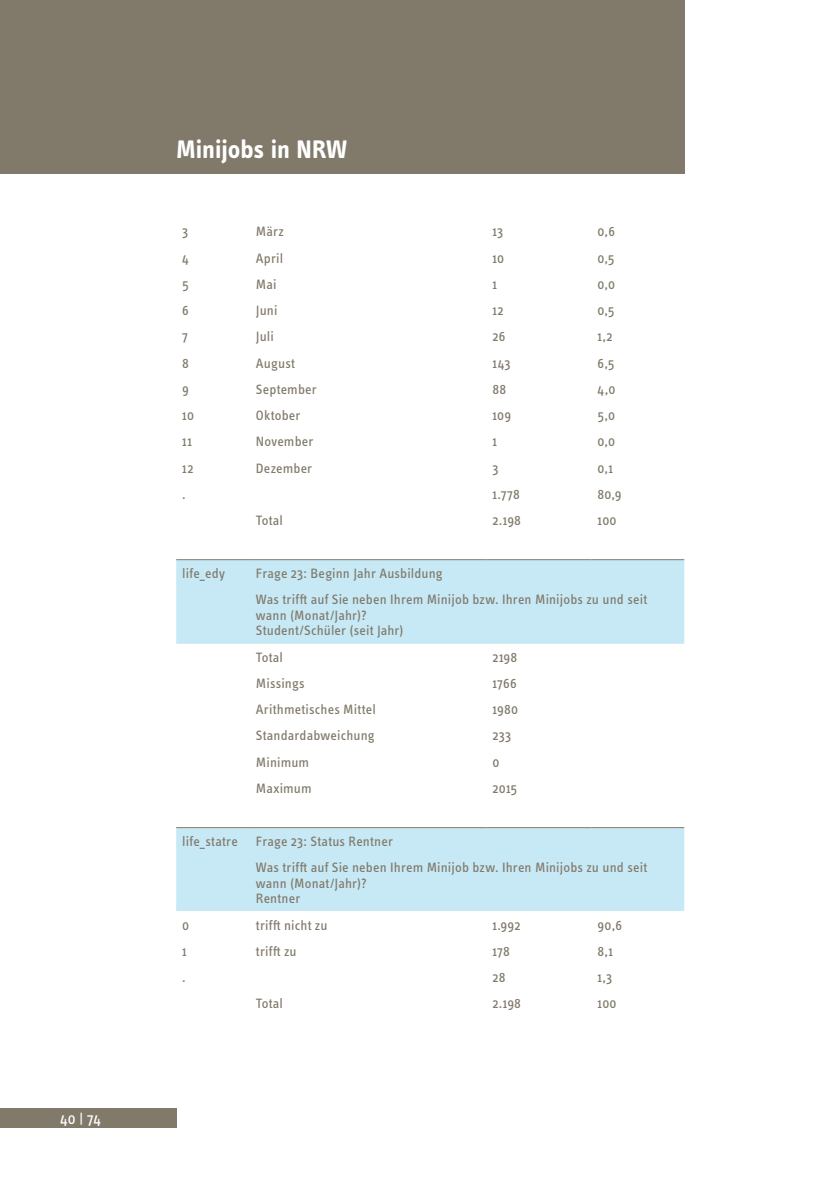
<style>
.page{position:relative;width:814px;height:1181px;background:#fff}
.page>*{position:absolute;margin:0;border:0;box-sizing:border-box;transform-origin:0 0}
.t1{font:700 26.25px "Info OT Text";color:#fff}
.t2{font:15.75px "Info OT Text";color:#fff}
.t3{font:14px/26.2px "Info OT Text";letter-spacing:.01em;color:#817a6b}
</style>
<div class="page">
<div style="left:0;top:0;width:685px;height:174px;background:#817a6b"></div>
<div style="left:0;top:1107px;width:176px;height:20px;background:#817a6b"></div>
<svg style="left:176px;top:560px;width:508px;height:351px"></svg>
<hr style="left:176px;top:559px;width:74px;height:1px;background:#817a6b">
<hr style="left:250px;top:559px;width:236px;height:1px;background:#817a6b">
<hr style="left:486px;top:559px;width:105px;height:1px;background:#817a6b">
<hr style="left:591px;top:559px;width:93px;height:1px;background:#817a6b">
<hr style="left:176px;top:827px;width:74px;height:1px;background:#817a6b">
<hr style="left:250px;top:827px;width:236px;height:1px;background:#817a6b">
<hr style="left:486px;top:827px;width:105px;height:1px;background:#817a6b">
<hr style="left:591px;top:827px;width:93px;height:1px;background:#817a6b">
<p class="t2" style="left:60px;top:1109px;width:43px">40 | 74</p>
<h1 class="t1" style="left:176px;top:133px;width:172px">Minijobs in NRW</h1>
<p class="t3" style="left:182px;top:218px;width:8px">3</p>
<p class="t3" style="left:256px;top:218px;width:29px">März</p>
<p class="t3" style="left:492px;top:218px;width:12px">13</p>
<p class="t3" style="left:597px;top:218px;width:19px">0,6</p>
<p class="t3" style="left:182px;top:244px;width:8px">4</p>
<p class="t3" style="left:256px;top:244px;width:29px">April</p>
<p class="t3" style="left:492px;top:244px;width:13px">10</p>
<p class="t3" style="left:597px;top:244px;width:19px">0,5</p>
<p class="t3" style="left:182px;top:271px;width:8px">5</p>
<p class="t3" style="left:256px;top:271px;width:22px">Mai</p>
<p class="t3" style="left:492px;top:271px;width:6px">1</p>
<p class="t3" style="left:597px;top:271px;width:19px">0,0</p>
<p class="t3" style="left:182px;top:297px;width:8px">6</p>
<p class="t3" style="left:256px;top:297px;width:23px">Juni</p>
<p class="t3" style="left:492px;top:297px;width:13px">12</p>
<p class="t3" style="left:597px;top:297px;width:19px">0,5</p>
<p class="t3" style="left:182px;top:323px;width:7px">7</p>
<p class="t3" style="left:256px;top:323px;width:19px">Juli</p>
<p class="t3" style="left:492px;top:323px;width:15px">26</p>
<p class="t3" style="left:597px;top:323px;width:17px">1,2</p>
<p class="t3" style="left:182px;top:349px;width:8px">8</p>
<p class="t3" style="left:256px;top:349px;width:41px">August</p>
<p class="t3" style="left:492px;top:349px;width:20px">143</p>
<p class="t3" style="left:597px;top:349px;width:18px">6,5</p>
<p class="t3" style="left:182px;top:376px;width:8px">9</p>
<p class="t3" style="left:256px;top:376px;width:62px">September</p>
<p class="t3" style="left:492px;top:376px;width:15px">88</p>
<p class="t3" style="left:597px;top:376px;width:19px">4,0</p>
<p class="t3" style="left:182px;top:402px;width:13px">10</p>
<p class="t3" style="left:256px;top:402px;width:46px">Oktober</p>
<p class="t3" style="left:492px;top:402px;width:20px">109</p>
<p class="t3" style="left:597px;top:402px;width:19px">5,0</p>
<p class="t3" style="left:182px;top:428px;width:11px">11</p>
<p class="t3" style="left:256px;top:428px;width:59px">November</p>
<p class="t3" style="left:492px;top:428px;width:6px">1</p>
<p class="t3" style="left:597px;top:428px;width:19px">0,0</p>
<p class="t3" style="left:182px;top:454px;width:13px">12</p>
<p class="t3" style="left:256px;top:454px;width:58px">Dezember</p>
<p class="t3" style="left:492px;top:454px;width:8px">3</p>
<p class="t3" style="left:597px;top:454px;width:17px">0,1</p>
<p class="t3" style="left:182px;top:481px;width:5px">.</p>
<p class="t3" style="left:492px;top:481px;width:29px">1.778</p>
<p class="t3" style="left:597px;top:481px;width:25px">80,9</p>
<p class="t3" style="left:256px;top:507px;width:29px">Total</p>
<p class="t3" style="left:492px;top:507px;width:30px">2.198</p>
<p class="t3" style="left:597px;top:507px;width:21px">100</p>
<p class="t3" style="left:182px;top:559px;width:44px">life_edy</p>
<p class="t3" style="left:256px;top:559px;width:393px">Frage 23: Beginn Jahr Ausbildung<br>Was trifft auf Sie neben Ihrem Minijob bzw. Ihren Minijobs zu und seit</p>
<p class="t3" style="left:256px;top:607px;width:149px;line-height:15.8px">wann (Monat/Jahr)?<br>Student/Schüler (seit Jahr)</p>
<p class="t3" style="left:256px;top:643px;width:29px">Total</p>
<p class="t3" style="left:492px;top:643px;width:26px">2198</p>
<p class="t3" style="left:256px;top:670px;width:50px">Missings</p>
<p class="t3" style="left:492px;top:670px;width:26px">1766</p>
<p class="t3" style="left:256px;top:696px;width:122px">Arithmetisches Mittel</p>
<p class="t3" style="left:492px;top:696px;width:27px">1980</p>
<p class="t3" style="left:256px;top:722px;width:120px">Standardabweichung</p>
<p class="t3" style="left:492px;top:722px;width:20px">233</p>
<p class="t3" style="left:256px;top:748px;width:55px">Minimum</p>
<p class="t3" style="left:492px;top:748px;width:8px">0</p>
<p class="t3" style="left:256px;top:775px;width:57px">Maximum</p>
<p class="t3" style="left:492px;top:775px;width:26px">2015</p>
<p class="t3" style="left:182px;top:827px;width:57px">life_statre</p>
<p class="t3" style="left:256px;top:827px;width:393px">Frage 23: Status Rentner<br>Was trifft auf Sie neben Ihrem Minijob bzw. Ihren Minijobs zu und seit</p>
<p class="t3" style="left:256px;top:874px;width:112px;line-height:15.8px">wann (Monat/Jahr)?<br>Rentner</p>
<p class="t3" style="left:182px;top:911px;width:8px">0</p>
<p class="t3" style="left:256px;top:911px;width:73px">trifft nicht zu</p>
<p class="t3" style="left:492px;top:911px;width:30px">1.992</p>
<p class="t3" style="left:597px;top:911px;width:26px">90,6</p>
<p class="t3" style="left:182px;top:937px;width:6px">1</p>
<p class="t3" style="left:256px;top:937px;width:42px">trifft zu</p>
<p class="t3" style="left:492px;top:937px;width:19px">178</p>
<p class="t3" style="left:597px;top:937px;width:17px">8,1</p>
<p class="t3" style="left:182px;top:964px;width:5px">.</p>
<p class="t3" style="left:492px;top:964px;width:15px">28</p>
<p class="t3" style="left:597px;top:964px;width:16px">1,3</p>
<p class="t3" style="left:256px;top:990px;width:29px">Total</p>
<p class="t3" style="left:492px;top:990px;width:30px">2.198</p>
<p class="t3" style="left:597px;top:990px;width:21px">100</p>
</div>
